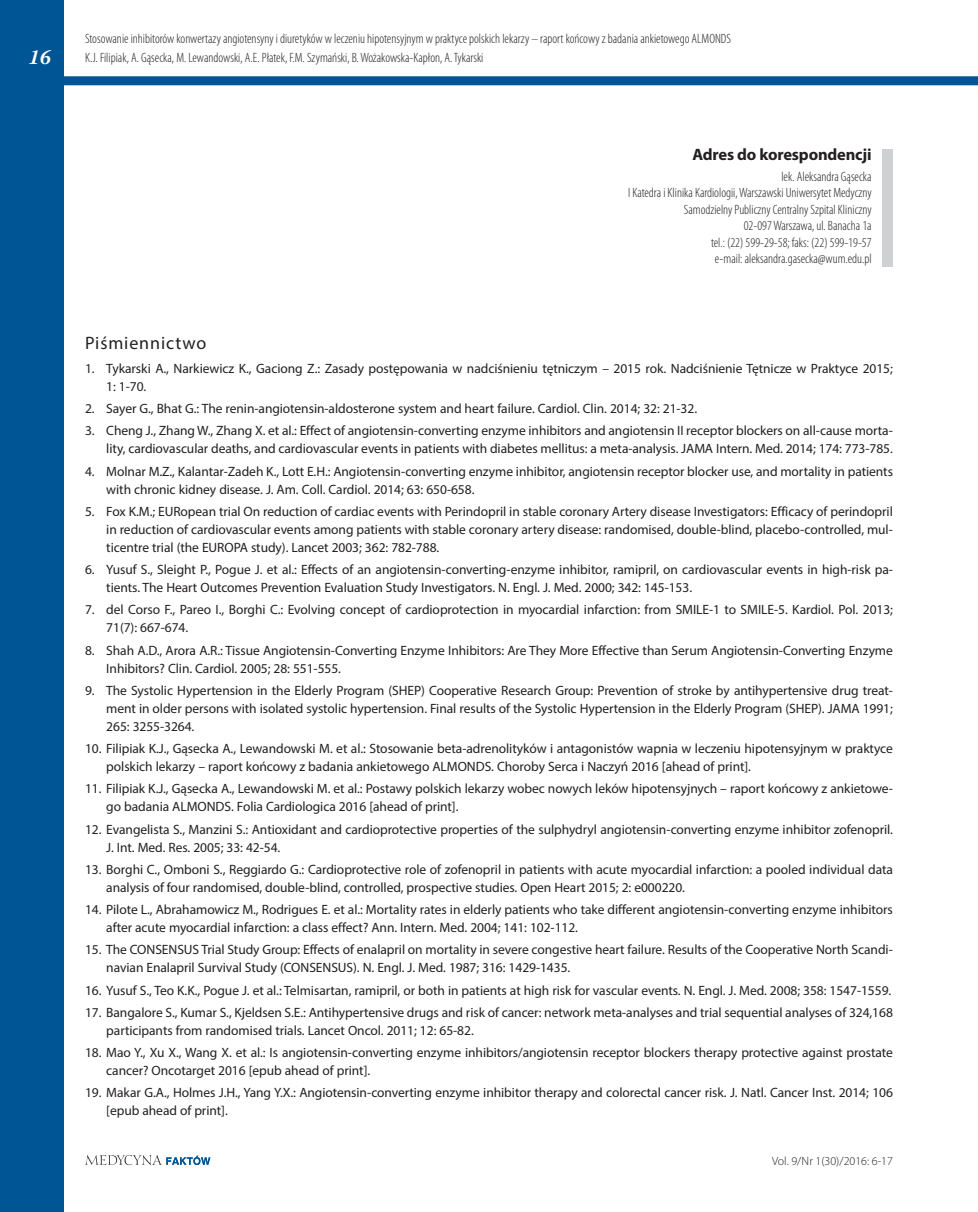
<style>
.page{position:relative;width:978px;height:1212px;background:#fff}
.page>*{position:absolute;margin:0;border:0;box-sizing:border-box;transform-origin:0 0}
.t1{font:italic 700 21px "Warnock Pro";color:#fff}
.t2{font:18px "Myriad Pro";letter-spacing:.05em;color:#231f20}
.t3{font:700 16.5px "Myriad Pro";letter-spacing:-.01em;color:#231f20}
.t4{font:13.5px/18px "Myriad Pro";letter-spacing:-.005em;color:#231f20}
.t5{font:300 condensed 13.5px/16.5px "Myriad Pro";color:#231f20;text-align:right}
.t6{font:300 12px "Myriad Pro";color:#231f20}
</style>
<div class="page">
<div style="left:0;top:76px;width:978px;height:9px;background:#005594"></div>
<div style="left:0;top:0;width:64px;height:1212px;background:#005594"></div>
<svg style="left:85px;top:1155px;width:125px;height:10px"></svg>
<div style="left:882px;top:149px;width:11px;height:117px;background:#cfd0d2"></div>
<h1 class="t1" style="left:28px;top:44px;width:24px">16</h1>
<p class="t5" style="left:85px;top:29px;width:648px;line-height:19.5px;text-align:left">Stosowanie inhibitorów konwertazy angiotensyny i diuretyków w leczeniu hipotensyjnym w praktyce polskich lekarzy – raport końcowy z badania ankietowego ALMONDS<br>K.J. Filipiak, A. Gąsecka, M. Lewandowski, A.E. Płatek, F.M. Szymański, B. Wożakowska-Kapłon, A. Tykarski</p>
<p class="t3" style="left:692px;top:144px;width:181px">Adres do korespondencji</p>
<p class="t5" style="left:628px;top:168px;width:245px">lek. Aleksandra Gąsecka<br>I Katedra i Klinika Kardiologii, Warszawski Uniwersytet Medyczny Samodzielny Publiczny Centralny Szpital Kliniczny<br>02-097 Warszawa, ul. Banacha 1a<br>tel.: (22) 599-29-58; faks: (22) 599-19-57<br>e-mail: aleksandra.gasecka@wum.edu.pl</p>
<h2 class="t2" style="left:85px;top:332px;width:123px">Piśmiennictwo</h2>
<p class="t4" style="left:106px;top:359px;width:788px;text-indent:-21px">1. Tykarski A., Narkiewicz K., Gaciong Z.: Zasady postępowania w nadciśnieniu tętniczym – 2015 rok. Nadciśnienie Tętnicze w Praktyce 2015;<br>1: 1-70.</p>
<p class="t4" style="left:85px;top:399px;width:614px">2. Sayer G., Bhat G.: The renin-angiotensin-aldosterone system and heart failure. Cardiol. Clin. 2014; 32: 21-32.</p>
<p class="t4" style="left:85px;top:421px;width:809px;text-align:right">3. Cheng J., Zhang W., Zhang X. et al.: Effect of angiotensin-converting enzyme inhibitors and angiotensin II receptor blockers on all-cause morta&shy;lity, cardiovascular deaths, and cardiovascular events in patients with diabetes mellitus: a meta-analysis. JAMA Intern. Med. 2014; 174: 773-785.</p>
<p class="t4" style="left:106px;top:462px;width:788px;text-indent:-21px">4. Molnar M.Z., Kalantar-Zadeh K., Lott E.H.: Angiotensin-converting enzyme inhibitor, angiotensin receptor blocker use, and mortality in patients with chronic kidney disease. J. Am. Coll. Cardiol. 2014; 63: 650-658.</p>
<p class="t4" style="left:106px;top:502px;width:788px;text-align:justify;text-indent:-21px">5. Fox K.M.; EURopean trial On reduction of cardiac events with Perindopril in stable coronary Artery disease Investigators: Efficacy of perindopril in reduction of cardiovascular events among patients with stable coronary artery disease: randomised, double-blind, placebo-controlled, mul&shy;ticentre trial (the EUROPA study). Lancet 2003; 362: 782-788.</p>
<p class="t4" style="left:106px;top:560px;width:788px;text-indent:-21px">6. Yusuf S., Sleight P., Pogue J. et al.: Effects of an angiotensin-converting-enzyme inhibitor, ramipril, on cardiovascular events in high-risk pa&shy;tients. The Heart Outcomes Prevention Evaluation Study Investigators. N. Engl. J. Med. 2000; 342: 145-153.</p>
<p class="t4" style="left:106px;top:600px;width:788px;text-indent:-21px">7. del Corso F., Pareo I., Borghi C.: Evolving concept of cardioprotection in myocardial infarction: from SMILE-1 to SMILE-5. Kardiol. Pol. 2013;<br>71(7): 667-674.</p>
<p class="t4" style="left:106px;top:641px;width:788px;text-indent:-21px">8. Shah A.D., Arora A.R.: Tissue Angiotensin-Converting Enzyme Inhibitors: Are They More Effective than Serum Angiotensin-Converting Enzyme<br>Inhibitors? Clin. Cardiol. 2005; 28: 551-555.</p>
<p class="t4" style="left:106px;top:681px;width:788px;text-align:justify;text-indent:-21px">9. The Systolic Hypertension in the Elderly Program (SHEP) Cooperative Research Group: Prevention of stroke by antihypertensive drug treat&shy;ment in older persons with isolated systolic hypertension. Final results of the Systolic Hypertension in the Elderly Program (SHEP). JAMA 1991; 265: 3255-3264.</p>
<p class="t4" style="left:106px;top:739px;width:788px;text-indent:-21px">10. Filipiak K.J., Gąsecka A., Lewandowski M. et al.: Stosowanie beta-adrenolityków i antagonistów wapnia w leczeniu hipotensyjnym w praktyce polskich lekarzy – raport końcowy z badania ankietowego ALMONDS. Choroby Serca i Naczyń 2016 [ahead of print].</p>
<p class="t4" style="left:106px;top:779px;width:788px;text-indent:-21px">11. Filipiak K.J., Gąsecka A., Lewandowski M. et al.: Postawy polskich lekarzy wobec nowych leków hipotensyjnych – raport końcowy z ankietowe&shy;go badania ALMONDS. Folia Cardiologica 2016 [ahead of print].</p>
<p class="t4" style="left:106px;top:820px;width:788px;text-indent:-21px">12. Evangelista S., Manzini S.: Antioxidant and cardioprotective properties of the sulphydryl angiotensin-converting enzyme inhibitor zofenopril.<br>J. Int. Med. Res. 2005; 33: 42-54.</p>
<p class="t4" style="left:106px;top:860px;width:788px;text-indent:-21px">13. Borghi C., Omboni S., Reggiardo G.: Cardioprotective role of zofenopril in patients with acute myocardial infarction: a pooled individual data analysis of four randomised, double-blind, controlled, prospective studies. Open Heart 2015; 2: e000220.</p>
<p class="t4" style="left:106px;top:900px;width:788px;text-indent:-21px">14. Pilote L., Abrahamowicz M., Rodrigues E. et al.: Mortality rates in elderly patients who take different angiotensin-converting enzyme inhibitors after acute myocardial infarction: a class effect? Ann. Intern. Med. 2004; 141: 102-112.</p>
<p class="t4" style="left:106px;top:940px;width:788px;text-indent:-21px">15. The CONSENSUS Trial Study Group: Effects of enalapril on mortality in severe congestive heart failure. Results of the Cooperative North Scandi&shy;navian Enalapril Survival Study (CONSENSUS). N. Engl. J. Med. 1987; 316: 1429-1435.</p>
<p class="t4" style="left:85px;top:981px;width:808px">16. Yusuf S., Teo K.K., Pogue J. et al.: Telmisartan, ramipril, or both in patients at high risk for vascular events. N. Engl. J. Med. 2008; 358: 1547-1559.</p>
<p class="t4" style="left:106px;top:1003px;width:788px;text-indent:-21px">17. Bangalore S., Kumar S., Kjeldsen S.E.: Antihypertensive drugs and risk of cancer: network meta-analyses and trial sequential analyses of 324,168 participants from randomised trials. Lancet Oncol. 2011; 12: 65-82.</p>
<p class="t4" style="left:106px;top:1043px;width:788px;text-indent:-21px">18. Mao Y., Xu X., Wang X. et al.: Is angiotensin-converting enzyme inhibitors/angiotensin receptor blockers therapy protective against prostate cancer? Oncotarget 2016 [epub ahead of print].</p>
<p class="t4" style="left:106px;top:1083px;width:788px;text-indent:-21px">19. Makar G.A., Holmes J.H., Yang Y.X.: Angiotensin-converting enzyme inhibitor therapy and colorectal cancer risk. J. Natl. Cancer Inst. 2014; 106 [epub ahead of print].</p>
<p class="t6" style="left:772px;top:1154px;width:122px">Vol. 9/Nr 1(30)/2016: 6-17</p>
</div>
